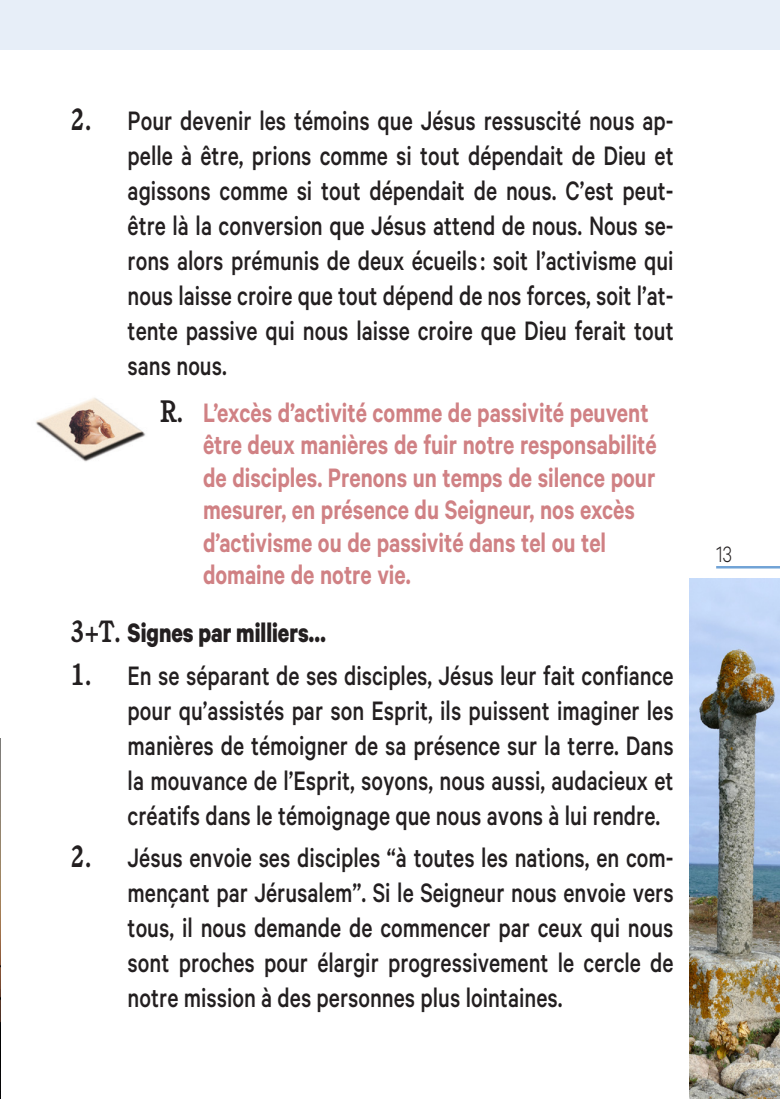
<style>
.page{position:relative;width:780px;height:1099px;background:#fff}
.page>*{position:absolute;margin:0;border:0;box-sizing:border-box;transform-origin:0 0}
.t1{font:500 30px/35px "Calibre";color:#231f20;text-align:justify;scale:.8 1}
.t2{font:600 30px/32.5px "Calibre";color:#d08184;scale:.8 1}
.t3{font:700 30px "Calibre";color:#231f20;scale:.8 1}
.t4{font:300 25px "Calibre";color:#231f20;scale:.8 1}
.s1{font-family:"Cushing";font-weight:700}
.s2{font-family:"Cushing";font-weight:700;font-size:30.25px;color:#231f20}
.s3{font-family:"Cushing"}
</style>
<div class="page">
<img style="left:36px;top:398px;width:110px;height:64px">
<div style="left:0;top:0;width:780px;height:50px;background:#e7eef8"></div>
<img style="left:689px;top:578px;width:91px;height:520px">
<img style="left:0;top:738px;width:1px;height:360px">
<hr style="left:716px;top:566px;width:64px;height:2px;background:#71a3d6">
<p class="t1" style="left:128px;top:102px;width:684px;text-indent:-57px"><span class="s1">2.</span> Pour devenir les témoins que Jésus ressuscité nous ap&shy;pelle à être, prions comme si tout dépendait de Dieu et agissons comme si tout dépendait de nous. C’est peut&shy;être là la conversion que Jésus attend de nous. Nous se&shy;rons alors prémunis de deux écueils : soit l’activisme qui nous laisse croire que tout dépend de nos forces, soit l’at&shy;tente passive qui nous laisse croire que Dieu ferait tout sans nous.</p>
<p class="t2" style="left:203px;top:395px;width:568px;text-indent:-43px"><span class="s2">R.</span> L’excès d’activité comme de passivité peuvent être deux manières de fuir notre responsabilité de disciples. Prenons un temps de silence pour mesurer, en présence du Seigneur, nos excès d’activisme ou de passivité dans tel ou tel domaine de notre vie.</p>
<p class="t3" style="left:71px;top:614px;width:320px"><span class="s3">3+T.</span> Signes par milliers…</p>
<p class="t1" style="left:128px;top:657px;width:684px;text-indent:-57px"><span class="s1">1.</span> En se séparant de ses disciples, Jésus leur fait confiance pour qu’assistés par son Esprit, ils puissent imaginer les manières de témoigner de sa présence sur la terre. Dans la mouvance de l’Esprit, soyons, nous aussi, audacieux et créatifs dans le témoignage que nous avons à lui rendre.</p>
<p class="t1" style="left:128px;top:839px;width:684px;text-indent:-57px"><span class="s1">2.</span> Jésus envoie ses disciples “à toutes les nations, en com&shy;mençant par Jérusalem”. Si le Seigneur nous envoie vers tous, il nous demande de commencer par ceux qui nous sont proches pour élargir progressivement le cercle de notre mission à des personnes plus lointaines.</p>
<p class="t4" style="left:716px;top:540px;width:21px">13</p>
</div>
